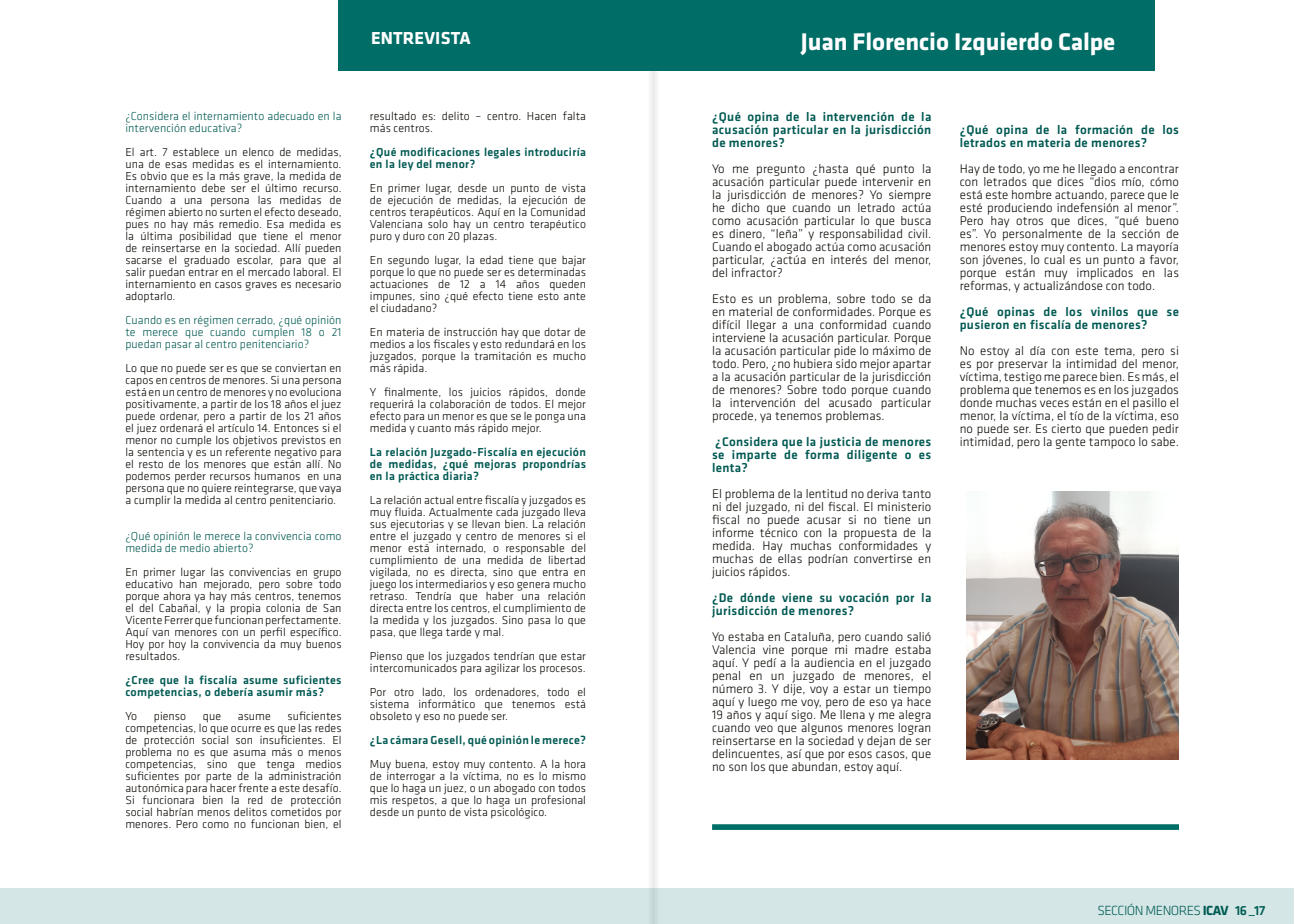
<style>
.page{position:relative;width:1294px;height:924px;background:#fff}
.page>*{position:absolute;margin:0;border:0;box-sizing:border-box;transform-origin:0 0}
.t1{font:700 25px "Klavika";letter-spacing:-.005em;color:#fff}
.t2{font:700 18px "Klavika";letter-spacing:.01em;color:#fff}
.t3{font:300 13.8px "Klavika";letter-spacing:-.04em;color:#005952}
.t4{font:300 13px/13px "Klavika";letter-spacing:.005em;color:#0b0700;text-align:justify}
.t5{font:500 13px/13px "Klavika";letter-spacing:.025em;color:#005952}
.t6{font:300 12px/12px "Klavika";letter-spacing:.005em;color:#0b0700;text-align:justify}
.t7{font:500 12px/12px "Klavika";letter-spacing:.025em;color:#005952}
.t8{font:300 12px/12px "Klavika";letter-spacing:.005em;color:#005952}
.s1{font-weight:700}
.s2{font-weight:500}
</style>
<div class="page">
<div style="left:647px;top:60px;width:12px;height:864px;background:#f3f4f4"></div>
<div style="left:338px;top:0;width:817px;height:71px;background:#006d67"></div>
<img style="left:966px;top:492px;width:213px;height:267px">
<div style="left:0;top:888px;width:1294px;height:36px;background:#d4e6e5"></div>
<div style="left:712px;top:824px;width:467px;height:6px;background:#006d67"></div>
<p class="t8" style="left:125px;top:110px;width:218px">¿Considera el internamiento adecuado en la intervención educativa?</p>
<p class="t6" style="left:125px;top:146px;width:218px">El art. 7 establece un elenco de medidas, una de esas medidas es el internamiento.<br>Es obvio que es la más grave, la medida de internamiento debe ser el último recurso.<br>Cuando a una persona las medidas de régimen abierto no surten el efecto deseado, pues no hay más remedio. Esa medida es la última posibilidad que tiene el menor de reinsertarse en la sociedad. Allí pueden sacarse el graduado escolar, para que al salir puedan entrar en el mercado laboral. El internamiento en casos graves es necesario adoptarlo.</p>
<p class="t8" style="left:125px;top:314px;width:218px;text-align:justify">Cuando es en régimen cerrado, ¿qué opinión te merece que cuando cumplen 18 o 21 puedan pasar al centro penitenciario?</p>
<p class="t6" style="left:125px;top:362px;width:218px">Lo que no puede ser es que se conviertan en capos en centros de menores. Si una persona está en un centro de menores y no evoluciona positivamente, a partir de los 18 años el juez puede ordenar, pero a partir de los 21 años el juez ordenará el artículo 14. Entonces si el menor no cumple los objetivos previstos en la sentencia y es un referente negativo para el resto de los menores que están allí. No podemos perder recursos humanos en una persona que no quiere reintegrarse, que vaya a cumplir la medida al centro penitenciario.</p>
<p class="t8" style="left:125px;top:530px;width:218px">¿Qué opinión le merece la convivencia como medida de medio abierto?</p>
<p class="t6" style="left:125px;top:566px;width:218px">En primer lugar las convivencias en grupo educativo han mejorado, pero sobre todo porque ahora ya hay más centros, tenemos el del Cabañal, y la propia colonia de San Vicente Ferrer que funcionan perfectamente.<br>Aquí van menores con un perfil específico.<br>Hoy por hoy la convivencia da muy buenos resultados.</p>
<p class="t7" style="left:125px;top:674px;width:218px">¿Cree que la fiscalía asume suficientes competencias, o debería asumir más?</p>
<p class="t6" style="left:125px;top:710px;width:13px">Yo</p>
<p class="t6" style="left:154px;top:710px;width:34px">pienso</p>
<p class="t6" style="left:203px;top:710px;width:20px">que</p>
<p class="t6" style="left:238px;top:710px;width:35px">asume</p>
<p class="t6" style="left:125px;top:710px;width:218px;text-indent:162px">suficientes competencias, lo que ocurre es que las redes de protección social son insuficientes. El problema no es que asuma más o menos competencias, sino que tenga medios suficientes por parte de la administración autonómica para hacer frente a este desafío.<br>Si funcionara bien la red de protección social habrían menos delitos cometidos por menores. Pero como no funcionan bien, el</p>
<h2 class="t2" style="left:371px;top:29px;width:101px">ENTREVISTA</h2>
<p class="t6" style="left:370px;top:110px;width:218px">resultado es: delito – centro. Hacen falta más centros.</p>
<p class="t7" style="left:370px;top:146px;width:218px">¿Qué modificaciones legales introduciría en la ley del menor?</p>
<p class="t6" style="left:370px;top:182px;width:218px">En primer lugar, desde un punto de vista de ejecución de medidas, la ejecución de centros terapéuticos. Aquí en la Comunidad Valenciana solo hay un centro terapéutico puro y duro con 20 plazas.</p>
<p class="t6" style="left:370px;top:254px;width:218px">En segundo lugar, la edad tiene que bajar porque lo que no puede ser es determinadas actuaciones de 12 a 14 años queden impunes, sino ¿qué efecto tiene esto ante el ciudadano?</p>
<p class="t6" style="left:370px;top:326px;width:218px">En materia de instrucción hay que dotar de medios a los fiscales y esto redundará en los juzgados, porque la tramitación es mucho más rápida.</p>
<p class="t6" style="left:370px;top:386px;width:218px">Y finalmente, los juicios rápidos, donde requerirá la colaboración de todos. El mejor efecto para un menor es que se le ponga una medida y cuanto más rápido mejor.</p>
<p class="t7" style="left:370px;top:446px;width:218px;text-align:justify">La relación Juzgado-Fiscalía en ejecución de medidas, ¿qué mejoras propondrías en la práctica diaria?</p>
<p class="t6" style="left:370px;top:494px;width:218px">La relación actual entre fiscalía y juzgados es muy fluida. Actualmente cada juzgado lleva sus ejecutorias y se llevan bien. La relación entre el juzgado y centro de menores si el menor está internado, o responsable del cumplimiento de una medida de libertad vigilada, no es directa, sino que entra en juego los intermediarios y eso genera mucho retraso. Tendría que haber una relación directa entre los centros, el cumplimiento de la medida y los juzgados. Sino pasa lo que pasa, que llega tarde y mal.</p>
<p class="t6" style="left:370px;top:650px;width:218px">Pienso que los juzgados tendrían que estar intercomunicados para agilizar los procesos.</p>
<p class="t6" style="left:370px;top:686px;width:218px">Por otro lado, los ordenadores, todo el sistema informático que tenemos está obsoleto y eso no puede ser.</p>
<p class="t7" style="left:370px;top:734px;width:218px">¿La cámara Gesell, qué opinión le merece?</p>
<p class="t6" style="left:370px;top:758px;width:218px">Muy buena, estoy muy contento. A la hora de interrogar a la víctima, no es lo mismo que lo haga un juez, o un abogado con todos mis respetos, a que lo haga un profesional desde un punto de vista psicológico.</p>
<h1 class="t1" style="left:801px;top:28px;width:316px">Juan Florencio Izquierdo Calpe</h1>
<p class="t5" style="left:712px;top:110px;width:221px;text-align:justify">¿Qué opina de la intervención de la acusación particular en la jurisdicción de menores?</p>
<p class="t4" style="left:712px;top:162px;width:221px">Yo me pregunto ¿hasta qué punto la acusación particular puede intervenir en la jurisdicción de menores? Yo siempre he dicho que cuando un letrado actúa como acusación particular lo que busca es dinero, “leña” y responsabilidad civil.<br>Cuando el abogado actúa como acusación particular, ¿actúa en interés del menor, del infractor?</p>
<p class="t4" style="left:712px;top:292px;width:221px">Esto es un problema, sobre todo se da en material de conformidades. Porque es difícil llegar a una conformidad cuando interviene la acusación particular. Porque la acusación particular pide lo máximo de todo. Pero, ¿no hubiera sido mejor apartar a la acusación particular de la jurisdicción de menores? Sobre todo porque cuando la intervención del acusado particular procede, ya tenemos problemas.</p>
<p class="t5" style="left:712px;top:435px;width:221px;text-align:justify">¿Considera que la justicia de menores se imparte de forma diligente o es lenta?</p>
<p class="t4" style="left:712px;top:487px;width:221px">El problema de la lentitud no deriva tanto ni del juzgado, ni del fiscal. El ministerio fiscal no puede acusar si no tiene un informe técnico con la propuesta de la medida. Hay muchas conformidades y muchas de ellas podrían convertirse en juicios rápidos.</p>
<p class="t5" style="left:712px;top:591px;width:221px">¿De dónde viene su vocación por la jurisdicción de menores?</p>
<p class="t4" style="left:712px;top:630px;width:221px">Yo estaba en Cataluña, pero cuando salió Valencia vine porque mi madre estaba aquí. Y pedí a la audiencia en el juzgado penal en un juzgado de menores, el número 3. Y dije, voy a estar un tiempo aquí y luego me voy, pero de eso ya hace 19 años y aquí sigo. Me llena y me alegra cuando veo que algunos menores logran reinsertarse en la sociedad y dejan de ser delincuentes, así que por esos casos, que no son los que abundan, estoy aquí.</p>
<p class="t5" style="left:960px;top:123px;width:221px">¿Qué opina de la formación de los letrados en materia de menores?</p>
<p class="t4" style="left:960px;top:162px;width:221px">Hay de todo, yo me he llegado a encontrar con letrados que dices “dios mío, cómo está este hombre actuando, parece que le esté produciendo indefensión al menor”.<br>Pero hay otros que dices, “qué bueno es”. Yo personalmente de la sección de menores estoy muy contento. La mayoría son jóvenes, lo cual es un punto a favor, porque están muy implicados en las reformas, y actualizándose con todo.</p>
<p class="t5" style="left:960px;top:305px;width:221px">¿Qué opinas de los vinilos que se pusieron en fiscalía de menores?</p>
<p class="t4" style="left:960px;top:344px;width:221px">No estoy al día con este tema, pero si es por preservar la intimidad del menor, víctima, testigo me parece bien. Es más, el problema que tenemos es en los juzgados donde muchas veces están en el pasillo el menor, la víctima, el tío de la víctima, eso no puede ser. Es cierto que pueden pedir intimidad, pero la gente tampoco lo sabe.</p>
<p class="t3" style="left:1098px;top:903px;width:169px">SECCIÓN MENORES <span class="s1">ICAV</span> <span class="s2">16 _17</span></p>
</div>
